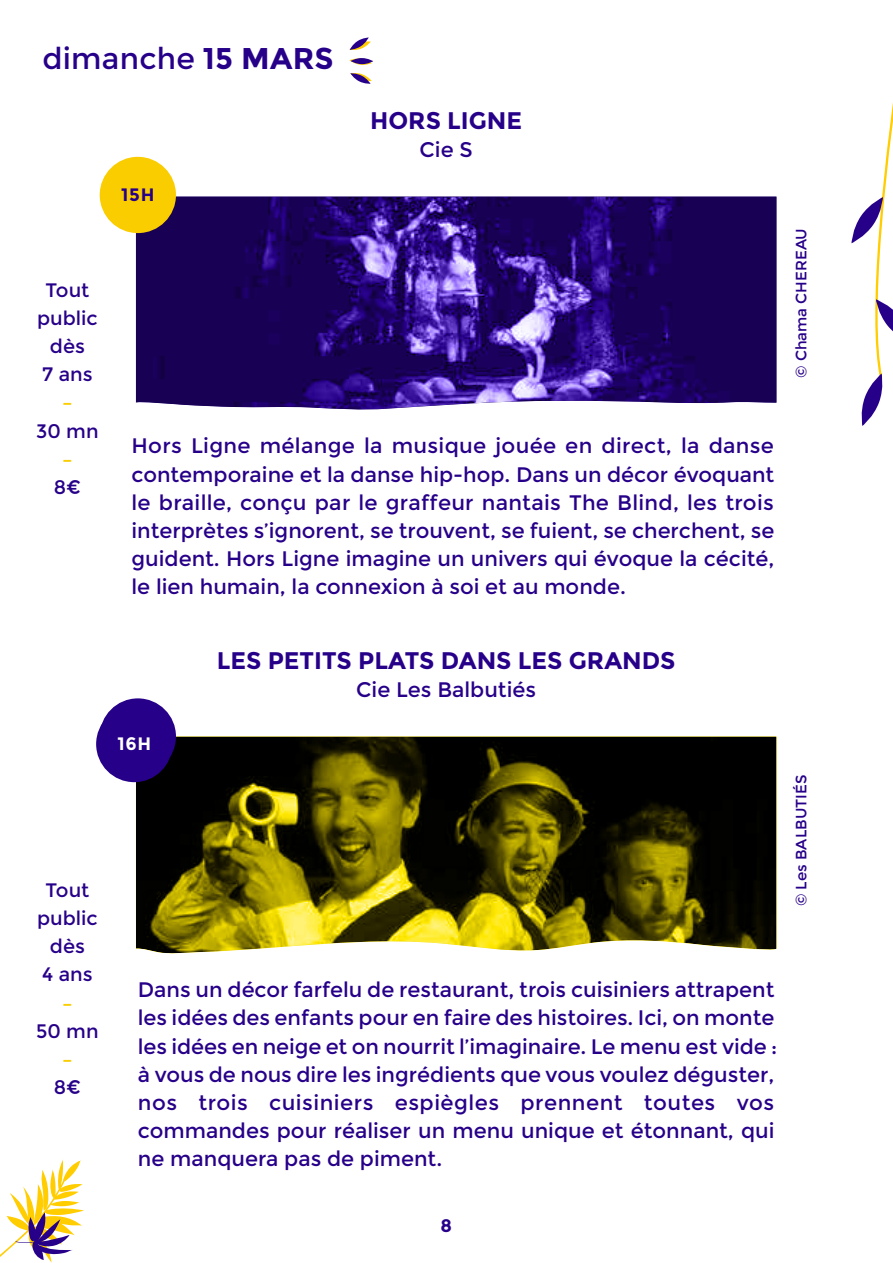
<style>
.page{position:relative;width:893px;height:1263px;background:#fff}
.page>*{position:absolute;margin:0;border:0;box-sizing:border-box;transform-origin:0 0}
.t1{font:30px "Montserrat";letter-spacing:.005em;color:#270089}
.t2{font:700 24px "Montserrat";color:#270089}
.t3{font:21px/28.2px "Montserrat";color:#270089}
.t4{font:19.5px/28.2px "Montserrat";color:#270089;text-align:center}
.t5{font:700 19.5px "Montserrat";color:#facd00}
.t6{font:700 18px "Montserrat";letter-spacing:.045em;color:#fff}
.t7{font:700 18px "Montserrat";color:#270089}
.t8{font:15px "Montserrat";color:#270089}
.s1{font-weight:700}
</style>
<div class="page">
<svg style="left:349px;top:58px;width:23px;height:7px"></svg>
<svg style="left:350px;top:73px;width:22px;height:11px"></svg>
<svg style="left:351px;top:58px;width:22px;height:6px"></svg>
<svg style="left:350px;top:38px;width:21px;height:12px"></svg>
<img style="left:136px;top:736px;width:640px;height:218px">
<div style="left:100px;top:698px;width:76px;height:77px;background:#270089;border-radius:50%"></div>
<svg style="left:0;top:1159px;width:84px;height:104px"></svg>
<div style="left:96px;top:706px;width:76px;height:76px;background:#270089;border-radius:50%"></div>
<svg style="left:851px;top:102px;width:42px;height:324px"></svg>
<img style="left:136px;top:197px;width:640px;height:213px">
<div style="left:100px;top:157px;width:76px;height:76px;background:#facd00;border-radius:50%"></div>
<h1 class="t1" style="left:43px;top:42px;width:293px">dimanche <span class="s1">15 MARS</span></h1>
<p class="t7" style="left:121px;top:184px;width:35px">15H</p>
<p class="t2" style="left:370px;top:106px;width:154px">HORS LIGNE</p>
<p class="t3" style="left:419px;top:136px;width:55px">Cie S</p>
<p class="t4" style="left:37px;top:276px;width:62px">Tout public dès<br>7 ans</p>
<p class="t5" style="left:62px;top:391px;width:12px">–</p>
<p class="t4" style="left:36px;top:417px;width:64px">30 mn</p>
<p class="t5" style="left:62px;top:447px;width:12px">–</p>
<p class="t4" style="left:54px;top:473px;width:29px">8€</p>
<p class="t3" style="left:132px;top:432px;width:644px;text-align:justify">Hors Ligne mélange la musique jouée en direct, la danse contemporaine et la danse hip-hop. Dans un décor évoquant le braille, conçu par le graffeur nantais The Blind, les trois interprètes s’ignorent, se trouvent, se fuient, se cherchent, se guident. Hors Ligne imagine un univers qui évoque la cécité, le lien humain, la connexion à soi et au monde.</p>
<p class="t8" style="left:793px;top:378px;width:151px;rotate:-90deg">© Chama CHEREAU</p>
<p class="t4" style="left:37px;top:876px;width:62px">Tout public dès<br>4 ans</p>
<p class="t5" style="left:62px;top:991px;width:12px">–</p>
<p class="t4" style="left:36px;top:1017px;width:64px">50 mn</p>
<p class="t5" style="left:62px;top:1047px;width:12px">–</p>
<p class="t4" style="left:54px;top:1073px;width:29px">8€</p>
<p class="t6" style="left:121px;top:726px;width:35px">16H</p>
<p class="t6" style="left:117px;top:733px;width:35px">16H</p>
<p class="t2" style="left:217px;top:646px;width:460px">LES PETITS PLATS DANS LES GRANDS</p>
<p class="t3" style="left:356px;top:676px;width:181px">Cie Les Balbutiés</p>
<p class="t8" style="left:793px;top:906px;width:133px;rotate:-90deg">© Les BALBUTIÉS</p>
<p class="t3" style="left:138px;top:976px;width:641px">Dans un décor farfelu de restaurant, trois cuisiniers attrapent les idées des enfants pour en faire des histoires. Ici, on monte les idées en neige et on nourrit l’imaginaire. Le menu est vide : à vous de nous dire les ingrédients que vous voulez déguster, nos trois cuisiniers espiègles prennent toutes vos commandes pour réaliser un menu unique et étonnant, qui ne manquera pas de piment.</p>
<p class="t7" style="left:440px;top:1215px;width:13px">8</p>
</div>
